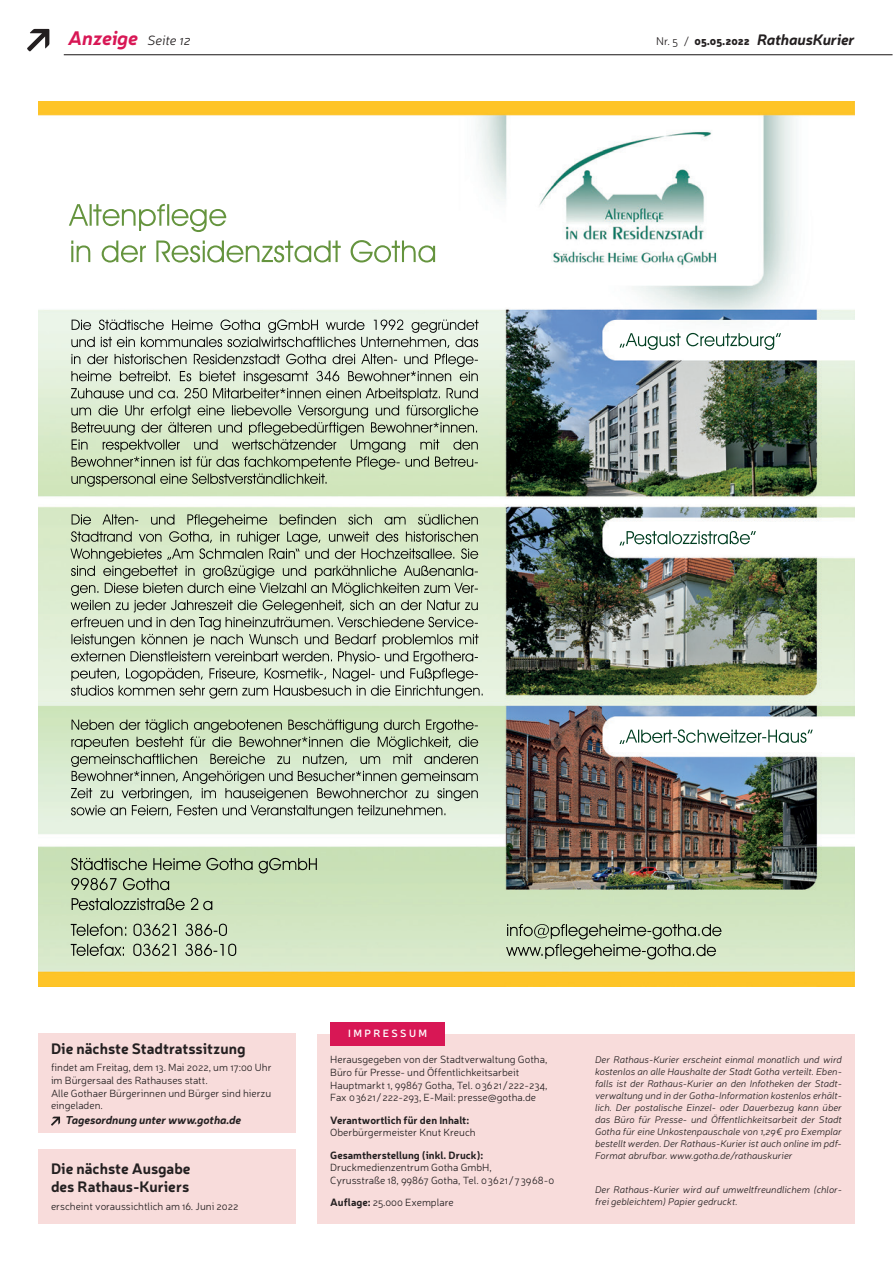
<style>
.page{position:relative;width:893px;height:1263px;background:#fff}
.page>*{position:absolute;margin:0;border:0;box-sizing:border-box;transform-origin:0 0}
.t1{font:italic 700 19.5px "Neris";letter-spacing:-.01em;color:#d81755}
.RHK_Überschrift___10{font:700 15px/18px "Neris";color:#231f20}
.t2{font:italic 700 15px "Neris";letter-spacing:-.01em;color:#231f20}
.RHK_GT___Hinweis{font:italic 700 11.25px "Neris";letter-spacing:-.01em;color:#231f20}
.RHK_Inhalt___7pt{font:300 10.5px/12.8px "Neris";color:#231f20}
.RHK_Inhalt___7pt-2{font:700 10.5px/12.8px "Neris";color:#231f20}
.RHK_Kasten-Überschri{font:600 10.5px "Neris";letter-spacing:.23em;color:#fff}
.RHK_Inhalt___7pt-3{font:italic 300 9.75px/12px "Neris";color:#231f20;text-align:justify}
.s1{font-weight:300;font-size:13.5px;color:#231f20}
.s2{font-weight:300;font-style:normal;font-size:11.25px}
.s3{font-weight:900;font-style:normal;font-size:11.25px}
.s4{font-weight:300}
.s5{font-weight:700}
</style>
<div class="page">
<div style="left:317px;top:1034px;width:538px;height:189px;background:#f8dcdb"></div>
<div style="left:330px;top:1022px;width:115px;height:23px;background:#d81755"></div>
<div style="left:38px;top:1034px;width:258px;height:99px;background:#f8dcdb"></div>
<svg style="left:51px;top:1116px;width:9px;height:10px"></svg>
<div style="left:38px;top:1149px;width:258px;height:74px;background:#f8dcdb"></div>
<img style="left:38px;top:101px;width:817px;height:885px">
<img style="left:72px;top:319px;width:246px;height:11px">
<img style="left:348px;top:319px;width:131px;height:11px">
<img style="left:87px;top:337px;width:194px;height:10px">
<img style="left:296px;top:337px;width:167px;height:10px">
<img style="left:87px;top:354px;width:193px;height:10px">
<img style="left:286px;top:354px;width:161px;height:10px">
<img style="left:71px;top:371px;width:205px;height:10px">
<img style="left:304px;top:371px;width:166px;height:10px">
<img style="left:145px;top:388px;width:143px;height:10px">
<img style="left:326px;top:388px;width:152px;height:10px">
<img style="left:71px;top:407px;width:20px;height:9px">
<img style="left:98px;top:405px;width:208px;height:11px">
<img style="left:323px;top:405px;width:155px;height:11px">
<img style="left:72px;top:422px;width:394px;height:11px">
<img style="left:72px;top:439px;width:16px;height:10px">
<img style="left:138px;top:439px;width:194px;height:11px">
<svg style="left:334px;top:442px;width:2px;height:7px"></svg>
<img style="left:351px;top:439px;width:119px;height:13px">
<img style="left:72px;top:456px;width:215px;height:11px">
<img style="left:319px;top:456px;width:147px;height:11px">
<img style="left:128px;top:473px;width:199px;height:11px">
<img style="left:112px;top:514px;width:207px;height:11px">
<img style="left:329px;top:517px;width:24px;height:8px">
<img style="left:354px;top:514px;width:18px;height:11px">
<img style="left:384px;top:514px;width:86px;height:11px">
<img style="left:71px;top:531px;width:221px;height:11px">
<svg style="left:310px;top:534px;width:10px;height:9px"></svg>
<img style="left:363px;top:531px;width:107px;height:11px">
<img style="left:70px;top:548px;width:230px;height:11px">
<img style="left:321px;top:548px;width:148px;height:11px">
<img style="left:77px;top:565px;width:229px;height:11px">
<img style="left:336px;top:565px;width:128px;height:11px">
<img style="left:105px;top:583px;width:176px;height:10px">
<img style="left:297px;top:583px;width:173px;height:10px">
<img style="left:90px;top:600px;width:203px;height:10px">
<img style="left:320px;top:600px;width:129px;height:10px">
<img style="left:84px;top:617px;width:206px;height:10px">
<img style="left:337px;top:617px;width:137px;height:10px">
<img style="left:71px;top:634px;width:227px;height:10px">
<img style="left:320px;top:634px;width:159px;height:10px">
<img style="left:79px;top:651px;width:183px;height:10px">
<img style="left:274px;top:651px;width:178px;height:10px">
<img style="left:96px;top:668px;width:183px;height:11px">
<img style="left:307px;top:668px;width:167px;height:11px">
<img style="left:76px;top:685px;width:245px;height:11px">
<img style="left:345px;top:685px;width:127px;height:11px">
<img style="left:72px;top:719px;width:222px;height:11px">
<img style="left:318px;top:719px;width:155px;height:11px">
<img style="left:137px;top:736px;width:170px;height:11px">
<img style="left:309px;top:736px;width:169px;height:11px">
<img style="left:111px;top:754px;width:154px;height:10px">
<img style="left:318px;top:754px;width:157px;height:10px">
<img style="left:72px;top:771px;width:232px;height:10px">
<img style="left:327px;top:771px;width:115px;height:10px">
<img style="left:71px;top:788px;width:229px;height:10px">
<img style="left:317px;top:788px;width:153px;height:10px">
<img style="left:77px;top:805px;width:220px;height:10px">
<img style="left:306px;top:805px;width:129px;height:12px">
<img style="left:71px;top:858px;width:246px;height:12px">
<img style="left:71px;top:878px;width:88px;height:12px">
<img style="left:72px;top:898px;width:126px;height:12px">
<img style="left:133px;top:924px;width:94px;height:12px">
<img style="left:133px;top:944px;width:103px;height:12px">
<img style="left:507px;top:924px;width:204px;height:14px">
<img style="left:555px;top:944px;width:161px;height:12px">
<img style="left:626px;top:729px;width:187px;height:14px">
<img style="left:626px;top:531px;width:130px;height:13px">
<img style="left:626px;top:333px;width:155px;height:16px">
<img style="left:69px;top:204px;width:157px;height:28px">
<img style="left:102px;top:240px;width:314px;height:22px">
<hr style="left:64px;top:54px;width:828px;height:1px;background:#231f20">
<svg style="left:27px;top:29px;width:22px;height:22px"></svg>
<p class="t1" style="left:68px;top:24px;width:124px">Anzeige <span class="s1">Seite 12</span></p>
<h2 class="t2" style="left:656px;top:29px;width:200px"><span class="s2">Nr. 5 /</span> <span class="s3">05.05.2022</span> RathausKurier</h2>
<p class="RHK_Überschrift___10" style="left:51px;top:1039px;width:196px">Die nächste Stadtratssitzung</p>
<p class="RHK_Inhalt___7pt" style="left:51px;top:1061px;width:222px">findet am Freitag, dem 13. Mai 2022, um 17:00 Uhr im Bürgersaal des Rathauses statt.<br>Alle Gothaer Bürgerinnen und Bürger sind hierzu eingeladen.</p>
<p class="RHK_GT___Hinweis" style="left:65px;top:1112px;width:177px">Tagesordnung unter www.gotha.de</p>
<p class="RHK_Überschrift___10" style="left:51px;top:1159px;width:141px">Die nächste Ausgabe des Rathaus-Kuriers</p>
<p class="RHK_Inhalt___7pt" style="left:51px;top:1199px;width:189px">erscheint voraussichtlich am 16. Juni 2022</p>
<p class="RHK_Kasten-Überschri" style="left:348px;top:1026px;width:81px">IMPRESSUM</p>
<p class="RHK_Inhalt___7pt" style="left:330px;top:1053px;width:219px">Herausgegeben von der Stadtverwaltung Gotha, Büro für Presse- und Öffentlichkeitsarbeit Hauptmarkt 1, 99867 Gotha, Tel. 0 36 21 / 222-234, Fax 0 36 21 / 222-293, E-Mail: presse@gotha.de</p>
<p class="RHK_Inhalt___7pt-2" style="left:330px;top:1113px;width:147px">Verantwortlich für den Inhalt:<br><span class="s4">Oberbürgermeister Knut Kreuch</span></p>
<p class="RHK_Inhalt___7pt" style="left:330px;top:1148px;width:226px"><span class="s5">Gesamtherstellung (inkl. Druck):<br></span>Druckmedienzentrum Gotha GmbH,<br>Cyrusstraße 18, 99867 Gotha, Tel. 0 36 21 / 7 39 68-0</p>
<p class="RHK_Inhalt___7pt" style="left:330px;top:1196px;width:125px"><span class="s5">Auflage:</span> 25.000 Exemplare</p>
<p class="RHK_Inhalt___7pt-3" style="left:595px;top:1053px;width:248px">Der Rathaus-Kurier erscheint einmal monatlich und wird kostenlos an alle Haushalte der Stadt Gotha verteilt. Eben&shy;falls ist der Rathaus-Kurier an den Infotheken der Stadt&shy;verwaltung und in der Gotha-Information kostenlos erhält&shy;lich. Der postalische Einzel- oder Dauerbezug kann über das Büro für Presse- und Öffentlichkeitsarbeit der Stadt Gotha für eine Unkostenpauschale von 1,29 € pro Exemplar bestellt werden. Der Rathaus-Kurier ist auch online im pdf-Format abrufbar. www.gotha.de/rathauskurier</p>
<p class="RHK_Inhalt___7pt-3" style="left:595px;top:1183px;width:248px">Der Rathaus-Kurier wird auf umweltfreundlichem (chlor&shy;frei gebleichtem) Papier gedruckt.</p>
</div>
